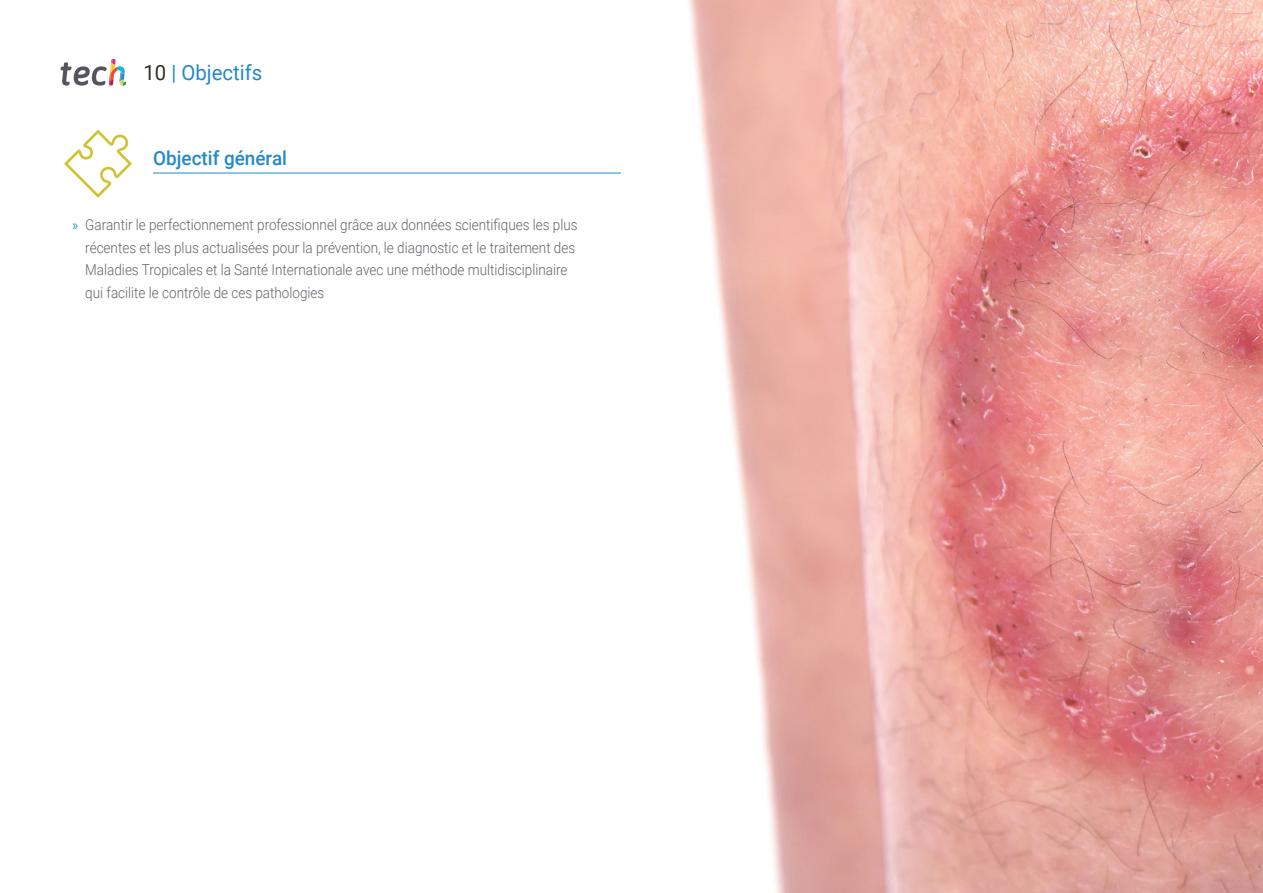
<style>
.page{position:relative;width:1263px;height:893px;background:#fff}
.page>*{position:absolute;margin:0;border:0;box-sizing:border-box;transform-origin:0 0}
.t1{font:21px "Roboto";color:#2488c9}
.t2{font:500 19.5px "Roboto";color:#2488c9}
.t3{font:300 15px/22.5px "Roboto";color:#61646a;scale:.9 1}
.s1{color:#312e20}
.s2{font-family:"Myriad Pro";font-weight:400;color:#2488c9}
</style>
<div class="page">
<hr style="left:153px;top:173px;width:468px;height:1px;background:#2488c9">
<svg style="left:64px;top:130px;width:68px;height:68px"></svg>
<img style="left:688px;top:0;width:575px;height:893px">
<svg style="left:61px;top:59px;width:65px;height:27px"></svg>
<h1 class="t1" style="left:144px;top:57px;width:120px"><span class="s1">10</span> | Objectifs</h1>
<h2 class="t2" style="left:153px;top:144px;width:135px">Objectif général</h2>
<p class="t3" style="left:85px;top:213px;width:549px;text-indent:-13px"><span class="s2">»</span> Garantir le perfectionnement professionnel grâce aux données scientifiques les plus récentes et les plus actualisées pour la prévention, le diagnostic et le traitement des Maladies Tropicales et la Santé Internationale avec une méthode multidisciplinaire qui facilite le contrôle de ces pathologies</p>
</div>
